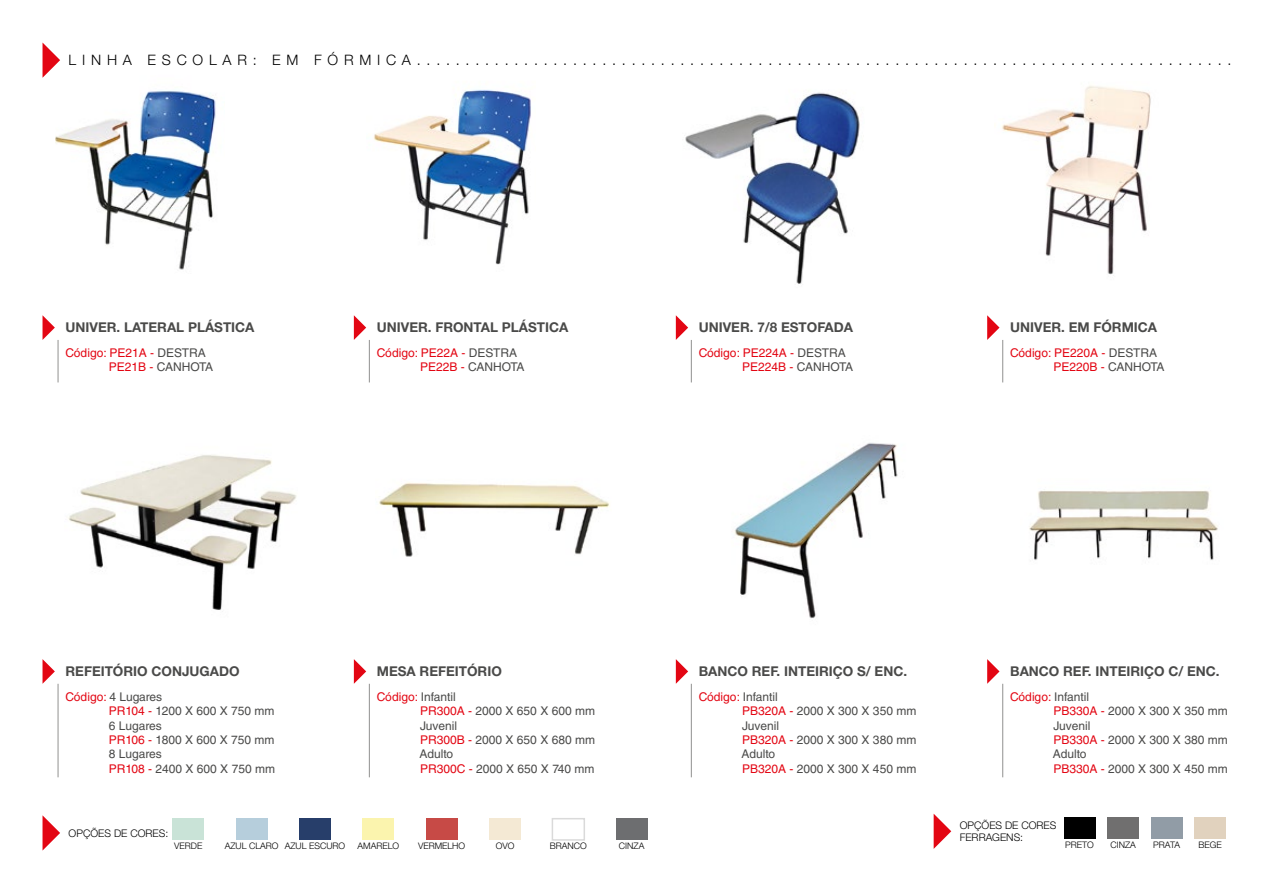
<style>
.page{position:relative;width:1276px;height:893px;background:#fff}
.page>*{position:absolute;margin:0;border:0;box-sizing:border-box;transform-origin:0 0}
.t1{font:300 14.4px "Helvetica Neue LT Std";letter-spacing:.4em;color:#000}
.t2{font:700 13.5px "Helvetica Neue LT Std";color:#4a4a49}
.t3{font:12px/14.4px "Helvetica LT Std";color:#4a4a49}
.t4{font:12px/14.4px "Helvetica LT Std";color:#e30613}
.t5{font:300 10.5px/12.6px "Helvetica Neue LT Std";color:#000}
.t6{font:300 9px "Helvetica Neue LT Std";color:#000}
.s1{color:#4a4a49}
.s2{color:#e30613}
</style>
<div class="page">
<svg style="left:43px;top:316px;width:12px;height:24px"></svg>
<hr style="left:57px;top:340px;width:2px;height:42px;background:#9d9d9c">
<img style="left:56px;top:90px;width:160px;height:180px">
<svg style="left:354px;top:315px;width:12px;height:25px"></svg>
<hr style="left:369px;top:340px;width:1px;height:42px;background:#9d9d9c">
<img style="left:373px;top:89px;width:158px;height:176px">
<svg style="left:676px;top:315px;width:12px;height:25px"></svg>
<hr style="left:691px;top:340px;width:1px;height:42px;background:#9d9d9c">
<img style="left:685px;top:92px;width:175px;height:192px">
<svg style="left:987px;top:315px;width:12px;height:25px"></svg>
<hr style="left:1002px;top:340px;width:1px;height:42px;background:#9d9d9c">
<img style="left:1002px;top:85px;width:149px;height:190px">
<svg style="left:43px;top:43px;width:17px;height:34px"></svg>
<img style="left:68px;top:455px;width:229px;height:155px">
<svg style="left:43px;top:659px;width:12px;height:25px"></svg>
<hr style="left:57px;top:684px;width:2px;height:93px;background:#9d9d9c">
<svg style="left:354px;top:659px;width:12px;height:25px"></svg>
<hr style="left:369px;top:684px;width:1px;height:93px;background:#9d9d9c">
<img style="left:379px;top:482px;width:231px;height:75px">
<svg style="left:676px;top:659px;width:12px;height:25px"></svg>
<hr style="left:691px;top:684px;width:1px;height:93px;background:#9d9d9c">
<img style="left:734px;top:443px;width:164px;height:176px">
<svg style="left:987px;top:659px;width:12px;height:25px"></svg>
<hr style="left:1002px;top:684px;width:1px;height:93px;background:#9d9d9c">
<img style="left:1029px;top:490px;width:189px;height:70px">
<svg style="left:933px;top:814px;width:18px;height:35px"></svg>
<div style="left:1063px;top:817px;width:32px;height:21px;background:#000"></div>
<div style="left:1107px;top:817px;width:32px;height:21px;background:#706f6f"></div>
<div style="left:1150px;top:817px;width:32px;height:21px;background:#919ca6"></div>
<div style="left:1194px;top:817px;width:32px;height:21px;background:#e1d2be"></div>
<svg style="left:43px;top:816px;width:17px;height:34px"></svg>
<div style="left:172px;top:819px;width:32px;height:21px;background:#c9e3d7"></div>
<div style="left:236px;top:819px;width:32px;height:21px;background:#b6cedc"></div>
<div style="left:299px;top:819px;width:32px;height:21px;background:#273e6a"></div>
<div style="left:362px;top:819px;width:32px;height:21px;background:#fbf4ae"></div>
<div style="left:426px;top:819px;width:32px;height:21px;background:#c74a46"></div>
<div style="left:489px;top:819px;width:32px;height:21px;background:#f4e9d4"></div>
<div style="left:551px;top:818px;width:34px;height:23px;background:#fff;border:2px solid #dadada"></div>
<div style="left:616px;top:819px;width:31px;height:21px;background:#6d6e70"></div>
<p class="t1" style="left:69px;top:51px;width:1164px">LINHA ESCOLAR: EM FÓRMICA....................................................................................</p>
<p class="t2" style="left:65px;top:319px;width:191px">UNIVER. LATERAL PLÁSTICA</p>
<p class="t4" style="left:109px;top:345px;width:106px;text-indent:-43px">Código: PE21A - <span class="s1">DESTRA<br></span>PE21B - <span class="s1">CANHOTA</span></p>
<p class="t2" style="left:377px;top:319px;width:193px">UNIVER. FRONTAL PLÁSTICA</p>
<p class="t4" style="left:420px;top:345px;width:106px;text-indent:-43px">Código: PE22A - <span class="s1">DESTRA<br></span>PE22B - <span class="s1">CANHOTA</span></p>
<p class="t2" style="left:699px;top:319px;width:156px">UNIVER. 7/8 ESTOFADA</p>
<p class="t4" style="left:742px;top:345px;width:112px;text-indent:-43px">Código: PE224A - <span class="s1">DESTRA<br></span>PE224B - <span class="s1">CANHOTA</span></p>
<p class="t2" style="left:1010px;top:319px;width:148px">UNIVER. EM FÓRMICA</p>
<p class="t4" style="left:1053px;top:345px;width:112px;text-indent:-43px">Código: PE220A - <span class="s1">DESTRA<br></span>PE220B - <span class="s1">CANHOTA</span></p>
<p class="t2" style="left:65px;top:663px;width:175px">REFEITÓRIO CONJUGADO</p>
<p class="t3" style="left:109px;top:689px;width:168px;text-indent:-43px"><span class="s2">Código:</span> 4 Lugares<br><span class="s2">PR104 -</span> 1200 X 600 X 750 mm<br>6 Lugares<br><span class="s2">PR106 -</span> 1800 X 600 X 750 mm<br>8 Lugares<br><span class="s2">PR108 -</span> 2400 X 600 X 750 mm</p>
<p class="t5" style="left:69px;top:826px;width:101px">OPÇÕES DE CORES:</p>
<p class="t2" style="left:377px;top:663px;width:126px">MESA REFEITÓRIO</p>
<p class="t3" style="left:419px;top:689px;width:177px;text-indent:-43px"><span class="s2">Código:</span> Infantil<br><span class="s2">PR300A -</span> 2000 X 650 X 600 mm<br>Juvenil<br><span class="s2">PR300B -</span> 2000 X 650 X 680 mm<br>Adulto<br><span class="s2">PR300C -</span> 2000 X 650 X 740 mm</p>
<p class="t6" style="left:174px;top:840px;width:30px">VERDE</p>
<p class="t6" style="left:225px;top:840px;width:122px">AZUL CLARO AZUL ESCURO</p>
<p class="t6" style="left:357px;top:840px;width:43px">AMARELO</p>
<p class="t6" style="left:418px;top:840px;width:49px">VERMELHO</p>
<p class="t6" style="left:496px;top:840px;width:20px">OVO</p>
<p class="t6" style="left:550px;top:840px;width:39px">BRANCO</p>
<p class="t6" style="left:619px;top:840px;width:27px">CINZA</p>
<p class="t2" style="left:699px;top:663px;width:210px">BANCO REF. INTEIRIÇO S/ ENC.</p>
<p class="t3" style="left:741px;top:689px;width:176px;text-indent:-43px"><span class="s2">Código:</span> Infantil<br><span class="s2">PB320A -</span> 2000 X 300 X 350 mm<br>Juvenil<br><span class="s2">PB320A -</span> 2000 X 300 X 380 mm<br>Adulto<br><span class="s2">PB320A -</span> 2000 X 300 X 450 mm</p>
<p class="t2" style="left:1010px;top:663px;width:211px">BANCO REF. INTEIRIÇO C/ ENC.</p>
<p class="t3" style="left:1053px;top:689px;width:176px;text-indent:-43px"><span class="s2">Código:</span> Infantil<br><span class="s2">PB330A -</span> 2000 X 300 X 350 mm<br>Juvenil<br><span class="s2">PB330A -</span> 2000 X 300 X 380 mm<br>Adulto<br><span class="s2">PB330A -</span> 2000 X 300 X 450 mm</p>
<p class="t5" style="left:959px;top:818px;width:98px">OPÇÕES DE CORES<br>FERRAGENS:</p>
<p class="t6" style="left:1065px;top:839px;width:30px">PRETO</p>
<p class="t6" style="left:1110px;top:839px;width:27px">CINZA</p>
<p class="t6" style="left:1153px;top:839px;width:28px">PRATA</p>
<p class="t6" style="left:1198px;top:839px;width:25px">BEGE</p>
</div>
